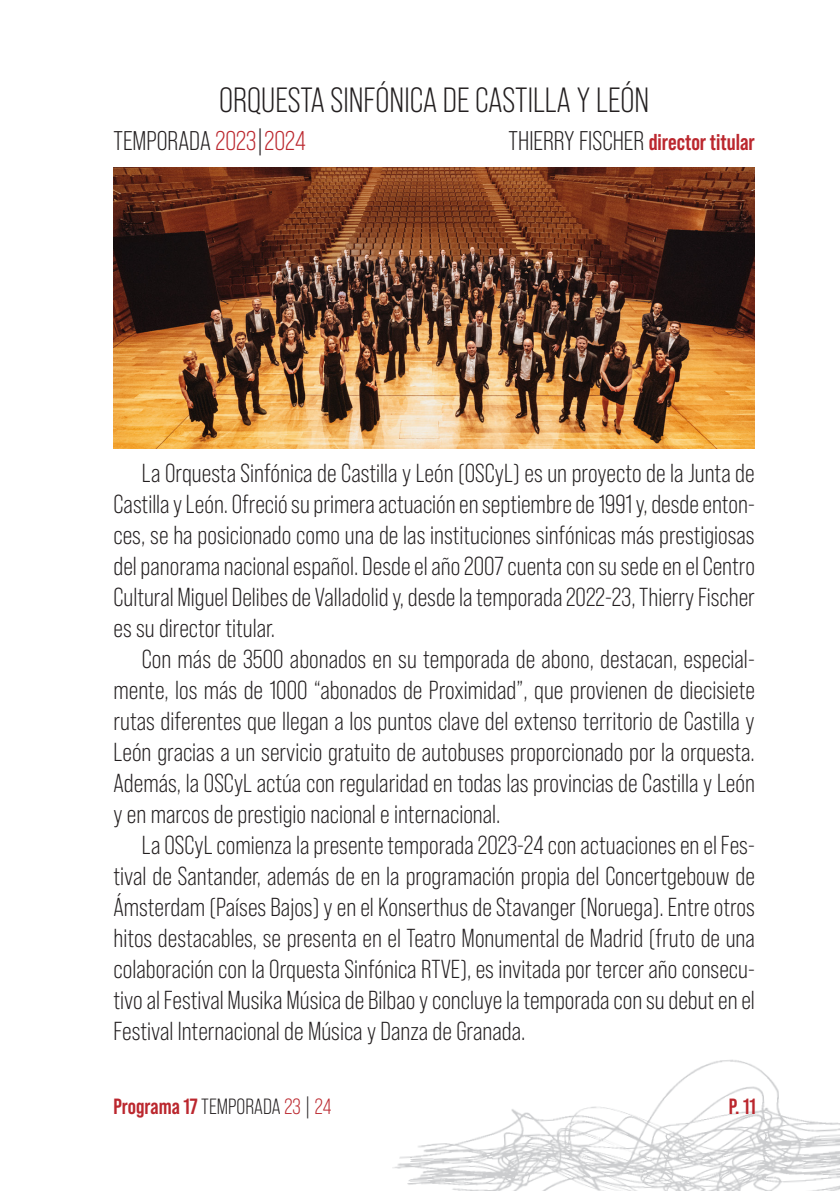
<style>
.page{position:relative;width:840px;height:1191px;background:#fff}
.page>*{position:absolute;margin:0;border:0;box-sizing:border-box;transform-origin:0 0}
.t1{font:35px "Bebas Neue Pro";color:#231f20}
.t2{font:27px "Bebas Neue Pro";color:#231f20}
.t3{font:26px/31px "Bebas Neue Pro";color:#231f20;text-align:justify}
.t4{font:700 23px "Bebas Neue Pro";color:#bb272e}
.t5{font:700 22px "Bebas Neue Pro";color:#bb272e}
.s1{color:#bb272e}
.s2{font-weight:400;font-size:27px;color:#231f20}
.s3{font-weight:400;color:#231f20}
.s4{font-weight:400}
</style>
<div class="page">
<img style="left:392px;top:1059px;width:447px;height:132px">
<img style="left:113px;top:167px;width:641px;height:281px">
<p class="t1" style="left:219px;top:80px;width:431px">ORQUESTA SINFÓNICA DE CASTILLA Y LEÓN</p>
<p class="t2" style="left:113px;top:125px;width:194px">TEMPORADA <span class="s1">2023</span>|<span class="s1">2024</span></p>
<p class="t4" style="left:508px;top:128px;width:247px"><span class="s2">THIERRY FISCHER</span> director titular</p>
<p class="t3" style="left:113px;top:457px;width:642px;text-indent:28px">La Orquesta Sinfónica de Castilla y León (OSCyL) es un proyecto de la Junta de Castilla y León. Ofreció su primera actuación en septiembre de 1991 y, desde enton&shy;ces, se ha posicionado como una de las instituciones sinfónicas más prestigiosas del panorama nacional español. Desde el año 2007 cuenta con su sede en el Centro Cultural Miguel Delibes de Valladolid y, desde la temporada 2022-23, Thierry Fischer es su director titular.</p>
<p class="t3" style="left:113px;top:643px;width:642px;text-indent:28px">Con más de 3500 abonados en su temporada de abono, destacan, especial&shy;mente, los más de 1000 “abonados de Proximidad”, que provienen de diecisiete rutas diferentes que llegan a los puntos clave del extenso territorio de Castilla y León gracias a un servicio gratuito de autobuses proporcionado por la orquesta.<br>Además, la OSCyL actúa con regularidad en todas las provincias de Castilla y León y en marcos de prestigio nacional e internacional.</p>
<p class="t3" style="left:113px;top:829px;width:642px;text-indent:28px">La OSCyL comienza la presente temporada 2023-24 con actuaciones en el Fes&shy;tival de Santander, además de en la programación propia del Concertgebouw de Ámsterdam (Países Bajos) y en el Konserthus de Stavanger (Noruega). Entre otros hitos destacables, se presenta en el Teatro Monumental de Madrid (fruto de una colaboración con la Orquesta Sinfónica RTVE), es invitada por tercer año consecu&shy;tivo al Festival Musika Música de Bilbao y concluye la temporada con su debut en el Festival Internacional de Música y Danza de Granada.</p>
<p class="t5" style="left:113px;top:1094px;width:219px">Programa 17 <span class="s3">TEMPORADA</span> <span class="s4">23</span> <span class="s3">|</span> <span class="s4">24</span></p>
<p class="t5" style="left:728px;top:1094px;width:28px">P. 11</p>
</div>
